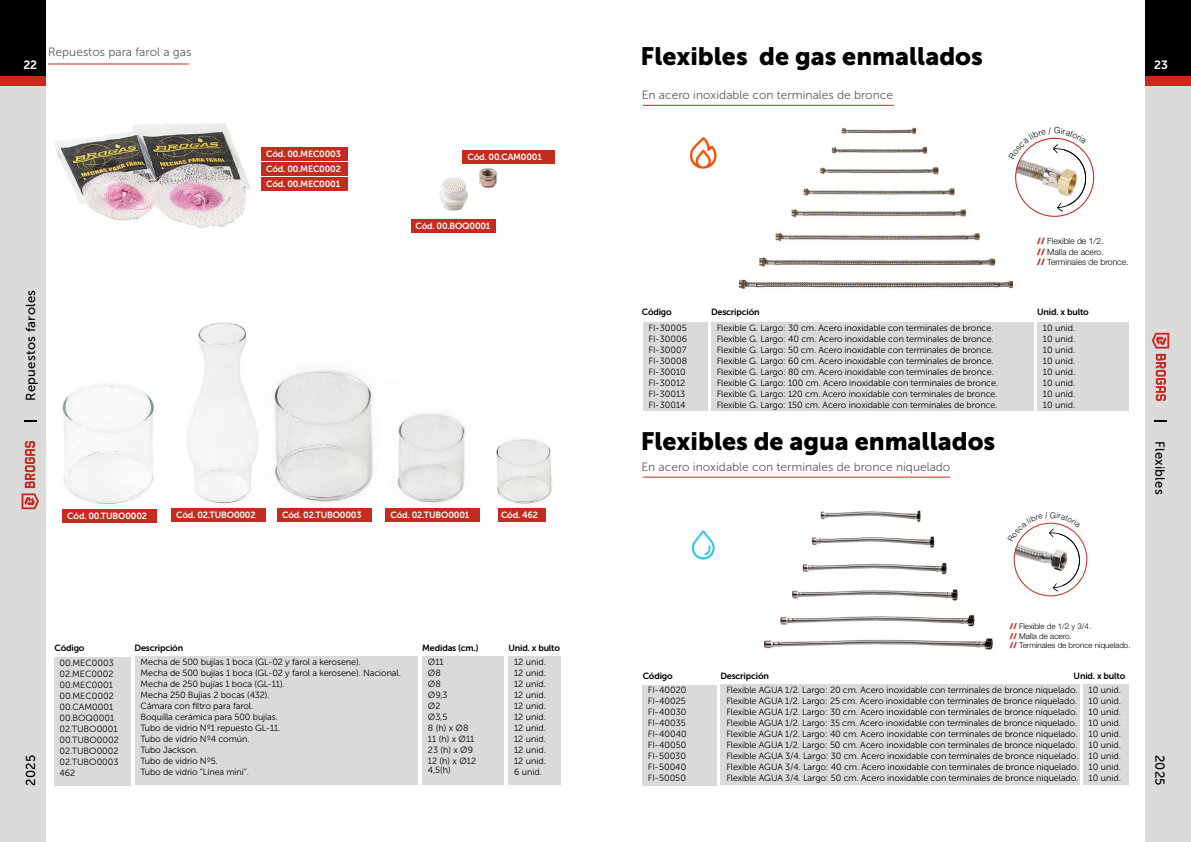
<style>
.page{position:relative;width:1191px;height:842px;background:#fff}
.page>*{position:absolute;margin:0;border:0;box-sizing:border-box;transform-origin:0 0}
.t1{font:25px "Museo Sans 900";color:#000}
.t2{font:13px "Museo Sans 500";letter-spacing:.02em;color:#000}
.t3{font:12px "Museo Sans 300";color:#5c5c5f}
.t4{font:12px "Museo Sans 700";color:#fff}
.t5{font:9px/11px "Museo Sans 300";letter-spacing:-.01em;color:#000}
.t6{font:9px/15.1px "Museo Sans 700";letter-spacing:-.02em;color:#fff;text-align:justify}
.t7{font:9px "Museo Sans 700";letter-spacing:-.02em;color:#000}
.t8{font:300 8.6px/10.3px "Helvetica Neue LT Std";color:#000}
.t9{font:300 8px/9.6px "Helvetica Neue LT Std";color:#000}
.s1{font-weight:900;font-stretch:expanded;color:#c9291c}
</style>
<div class="page">
<div style="left:0;top:0;width:45px;height:77px;background:#000"></div>
<div style="left:0;top:86px;width:45px;height:756px;background:#dbdbdb"></div>
<div style="left:0;top:77px;width:45px;height:9px;background:#c7291d"></div>
<svg style="left:22px;top:441px;width:17px;height:68px"></svg>
<svg style="left:24px;top:420px;width:12px;height:2px"></svg>
<img style="left:54px;top:123px;width:196px;height:105px">
<div style="left:135px;top:656px;width:283px;height:129px;background:#dadada"></div>
<div style="left:508px;top:656px;width:53px;height:129px;background:#dadada"></div>
<div style="left:422px;top:656px;width:82px;height:129px;background:#dadada"></div>
<div style="left:54px;top:657px;width:76px;height:128px;background:#dadada"></div>
<img style="left:62px;top:384px;width:92px;height:121px">
<img style="left:385px;top:413px;width:95px;height:96px">
<img style="left:496px;top:439px;width:56px;height:65px">
<img style="left:274px;top:370px;width:100px;height:132px">
<img style="left:174px;top:322px;width:87px;height:187px">
<img style="left:439px;top:150px;width:67px;height:61px">
<hr style="left:48px;top:63px;width:141px;height:1px;background:#c7291d">
<div style="left:62px;top:509px;width:95px;height:13px;background:#c62b1f"></div>
<div style="left:171px;top:509px;width:95px;height:13px;background:#c62b1f"></div>
<div style="left:277px;top:509px;width:95px;height:13px;background:#c62b1f"></div>
<div style="left:385px;top:509px;width:95px;height:13px;background:#c62b1f"></div>
<div style="left:498px;top:509px;width:48px;height:13px;background:#c62b1f"></div>
<div style="left:462px;top:151px;width:93px;height:13px;background:#c62b1f"></div>
<div style="left:411px;top:219px;width:85px;height:14px;background:#c62b1f"></div>
<div style="left:261px;top:147px;width:86px;height:13px;background:#c62b1f"></div>
<div style="left:261px;top:162px;width:86px;height:13px;background:#c62b1f"></div>
<div style="left:261px;top:177px;width:86px;height:13px;background:#c62b1f"></div>
<div style="left:1145px;top:86px;width:46px;height:756px;background:#dbdbdb"></div>
<div style="left:1145px;top:0;width:46px;height:77px;background:#000"></div>
<div style="left:1145px;top:77px;width:46px;height:9px;background:#c7291d"></div>
<svg style="left:1151px;top:333px;width:18px;height:68px"></svg>
<svg style="left:1154px;top:420px;width:12px;height:2px"></svg>
<hr style="left:643px;top:105px;width:251px;height:1px;background:#c7291d">
<hr style="left:642px;top:477px;width:308px;height:1px;background:#c7291d">
<img style="left:740px;top:127px;width:272px;height:163px">
<svg style="left:690px;top:137px;width:26px;height:32px"></svg>
<div style="left:711px;top:322px;width:322px;height:89px;background:#dadada"></div>
<div style="left:720px;top:684px;width:359px;height:101px;background:#dadada"></div>
<div style="left:1037px;top:322px;width:91px;height:89px;background:#dadada"></div>
<div style="left:1083px;top:684px;width:45px;height:101px;background:#dadada"></div>
<div style="left:642px;top:322px;width:65px;height:89px;background:#dadada"></div>
<div style="left:642px;top:685px;width:74px;height:101px;background:#dadada"></div>
<img style="left:764px;top:510px;width:229px;height:140px">
<img style="left:1031px;top:591px;width:39px;height:5px">
<svg style="left:691px;top:530px;width:24px;height:30px"></svg>
<svg style="left:1008px;top:127px;width:78px;height:84px"></svg>
<svg style="left:1013px;top:522px;width:67px;height:69px"></svg>
<h3 class="t4" style="left:23px;top:58px;width:15px">22</h3>
<h3 class="t3" style="left:48px;top:45px;width:145px">Repuestos para farol a gas</h3>
<h2 class="t2" style="left:24px;top:401px;width:112px;rotate:-90deg">Repuestos faroles</h2>
<p class="t6" style="left:266px;top:146px;width:76px">Cód. 00.MEC0003<br>Cód. 00.MEC0002<br>Cód. 00.MEC0001</p>
<p class="t6" style="left:467px;top:150px;width:76px">Cód. 00.CAM0001</p>
<p class="t6" style="left:415px;top:218px;width:77px">Cód. 00.BOQ0001</p>
<p class="t6" style="left:67px;top:508px;width:81px">Cód. 00.TUBO0002</p>
<p class="t6" style="left:176px;top:507px;width:81px">Cód. 02.TUBO0002</p>
<p class="t6" style="left:282px;top:507px;width:81px">Cód. 02.TUBO0003</p>
<p class="t6" style="left:390px;top:508px;width:80px">Cód. 02.TUBO0001</p>
<p class="t6" style="left:501px;top:508px;width:39px">Cód. 462</p>
<h2 class="t2" style="left:24px;top:786px;width:33px;rotate:-90deg">2025</h2>
<p class="t7" style="left:54px;top:643px;width:32px">Código</p>
<p class="t7" style="left:135px;top:643px;width:50px">Descripción</p>
<p class="t7" style="left:422px;top:643px;width:58px">Medidas (cm.)</p>
<p class="t7" style="left:508px;top:643px;width:53px">Unid. x bulto</p>
<p class="t5" style="left:141px;top:657px;width:262px">Mecha de 500 bujías 1 boca (GL-02 y farol a kerosene).<br>Mecha de 500 bujías 1 boca (GL-02 y farol a kerosene). Nacional.<br>Mecha de 250 bujías 1 boca (GL-11).<br>Mecha 250 Bujías 2 bocas (432).<br>Cámara con filtro para farol.<br>Boquilla cerámica para 500 bujías.<br>Tubo de vidrio Nº1 repuesto GL-11.<br>Tubo de vidrio Nº4 común.<br>Tubo Jackson.<br>Tubo de vidrio Nº5.<br>Tubo de vidrio “Línea mini“.</p>
<p class="t5" style="left:514px;top:657px;width:33px;text-align:justify">12 unid.<br>12 unid.<br>12 unid.<br>12 unid.<br>12 unid.<br>12 unid.<br>12 unid.<br>12 unid.<br>12 unid.<br>12 unid.<br>6 unid.</p>
<p class="t5" style="left:428px;top:657px;width:50px">Ø11<br>Ø8<br>Ø8<br>Ø9,3<br>Ø2<br>Ø3,5<br>8 (h) x Ø8<br>11 (h) x Ø11<br>23 (h) x Ø9<br>12 (h) x Ø12</p>
<p class="t5" style="left:428px;top:764px;width:24px">4,5(h)</p>
<p class="t5" style="left:59px;top:657px;width:61px">00.MEC0003<br>02.MEC0002<br>00.MEC0001<br>00.MEC0002<br>00.CAM0001<br>00.BOQ0001<br>02.TUBO0001<br>00.TUBO0002<br>02.TUBO0002<br>02.TUBO0003<br>462</p>
<h1 class="t1" style="left:640px;top:42px;width:344px">Flexibles de gas enmallados</h1>
<h3 class="t3" style="left:641px;top:88px;width:253px">En acero inoxidable con terminales de bronce</h3>
<h3 class="t4" style="left:1154px;top:58px;width:15px">23</h3>
<p class="t7" style="left:641px;top:307px;width:32px">Código</p>
<p class="t5" style="left:648px;top:322px;width:40px">FI-30005<br>FI-30006<br>FI-30007<br>FI-30008<br>FI-30010<br>FI-30012<br>FI-30013<br>FI-30014</p>
<p class="t7" style="left:711px;top:307px;width:50px">Descripción</p>
<p class="t5" style="left:716px;top:322px;width:283px">Flexible G. Largo: 30 cm. Acero inoxidable con terminales de bronce.<br>Flexible G. Largo: 40 cm. Acero inoxidable con terminales de bronce.<br>Flexible G. Largo: 50 cm. Acero inoxidable con terminales de bronce.<br>Flexible G. Largo: 60 cm. Acero inoxidable con terminales de bronce.<br>Flexible G. Largo: 80 cm. Acero inoxidable con terminales de bronce.<br>Flexible G. Largo: 100 cm. Acero inoxidable con terminales de bronce.<br>Flexible G. Largo: 120 cm. Acero inoxidable con terminales de bronce.<br>Flexible G. Largo: 150 cm. Acero inoxidable con terminales de bronce.</p>
<h1 class="t1" style="left:641px;top:427px;width:356px">Flexibles de agua enmallados</h1>
<h3 class="t3" style="left:641px;top:460px;width:310px">En acero inoxidable con terminales de bronce niquelado</h3>
<p class="t8" style="left:1037px;top:236px;width:93px"><span class="s1">//</span> Flexible de 1/2.<br><span class="s1">//</span> Malla de acero.<br><span class="s1">//</span> Terminales de bronce.</p>
<p class="t7" style="left:1037px;top:307px;width:53px">Unid. x bulto</p>
<p class="t5" style="left:1042px;top:322px;width:34px;text-align:justify">10 unid.<br>10 unid.<br>10 unid.<br>10 unid.<br>10 unid.<br>10 unid.<br>10 unid.<br>10 unid.</p>
<h2 class="t2" style="left:1167px;top:441px;width:55px;rotate:90deg">Flexibles</h2>
<p class="t7" style="left:642px;top:671px;width:32px">Código</p>
<p class="t5" style="left:647px;top:685px;width:40px;text-align:justify">FI-40020<br>FI-40025<br>FI-40030<br>FI-40035<br>FI-40040<br>FI-40050<br>FI-50030<br>FI-50040<br>FI-50050</p>
<p class="t7" style="left:720px;top:671px;width:50px">Descripción</p>
<p class="t9" style="left:1009px;top:621px;width:122px"><span class="s1">//</span> Flexible de 1/2 y 3/4.<br><span class="s1">//</span> Malla de acero.<br><span class="s1">//</span> Terminales de bronce niquelado.</p>
<p class="t7" style="left:1073px;top:671px;width:53px">Unid. x bulto</p>
<p class="t5" style="left:726px;top:685px;width:354px">Flexible AGUA 1/2. Largo: 20 cm. Acero inoxidable con terminales de bronce niquelado.<br>Flexible AGUA 1/2. Largo: 25 cm. Acero inoxidable con terminales de bronce niquelado.<br>Flexible AGUA 1/2. Largo: 30 cm. Acero inoxidable con terminales de bronce niquelado.<br>Flexible AGUA 1/2. Largo: 35 cm. Acero inoxidable con terminales de bronce niquelado.<br>Flexible AGUA 1/2. Largo: 40 cm. Acero inoxidable con terminales de bronce niquelado.<br>Flexible AGUA 1/2. Largo: 50 cm. Acero inoxidable con terminales de bronce niquelado.<br>Flexible AGUA 3/4. Largo: 30 cm. Acero inoxidable con terminales de bronce niquelado.<br>Flexible AGUA 3/4. Largo: 40 cm. Acero inoxidable con terminales de bronce niquelado.<br>Flexible AGUA 3/4. Largo: 50 cm. Acero inoxidable con terminales de bronce niquelado.</p>
<p class="t5" style="left:1088px;top:685px;width:34px;text-align:justify">10 unid.<br>10 unid.<br>10 unid.<br>10 unid.<br>10 unid.<br>10 unid.<br>10 unid.<br>10 unid.<br>10 unid.</p>
<h2 class="t2" style="left:1167px;top:754px;width:33px;rotate:90deg">2025</h2>
</div>
